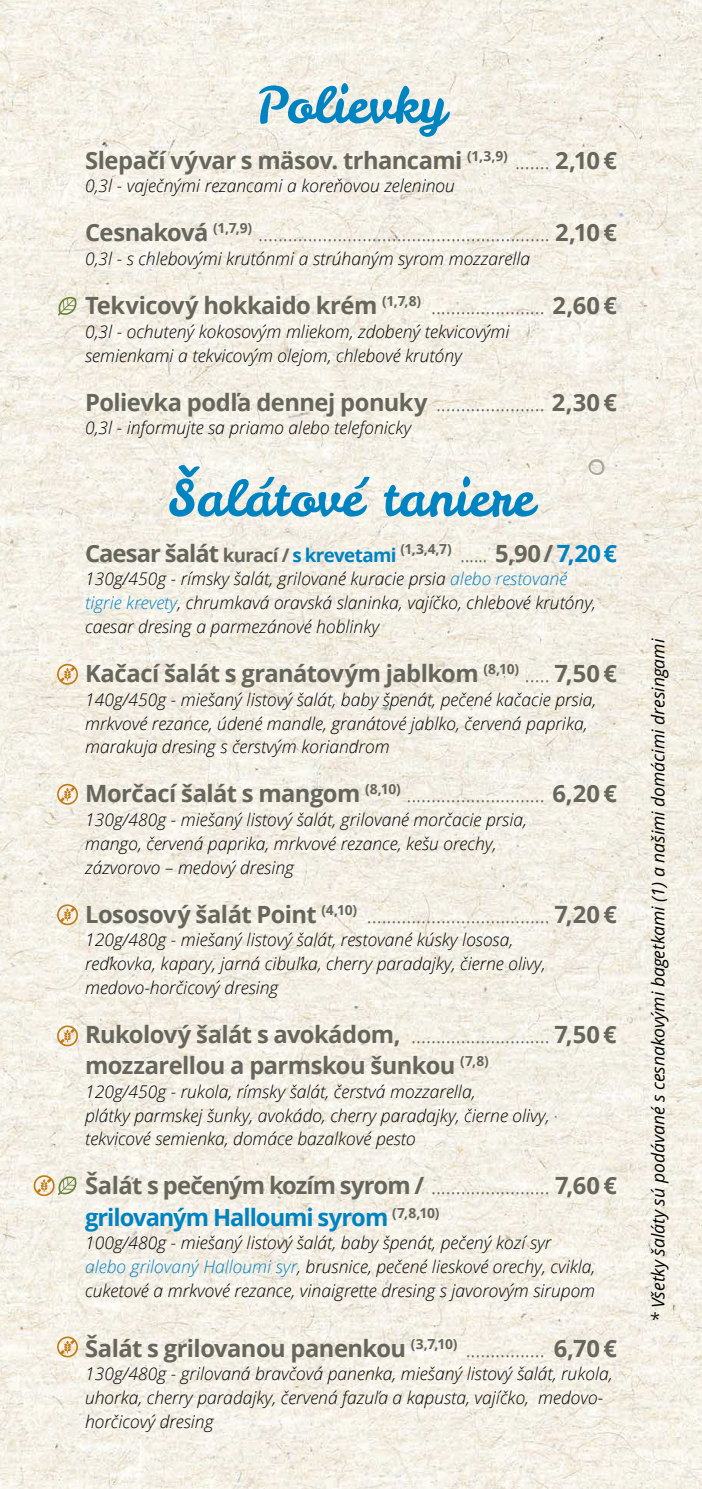
<style>
.page{position:relative;width:702px;height:1489px;background:#fff}
.page>*{position:absolute;margin:0;border:0;box-sizing:border-box;transform-origin:0 0}
.t1{font:50px "Leckerli One";color:#0083c1}
.t2{font:700 23.75px/31.2px "Open Sans";letter-spacing:-.025em;color:#66665d}
.t3{font:300 23.75px "Open Sans";color:#66665d}
.t4{font:italic 300 17.5px/23.8px "Open Sans";color:#000}
.t5{font:italic 17.5px "Open Sans";color:#000}
.s1{font-weight:300}
.s2{font-weight:700}
.s3{font-size:18.75px}
.s4{font-size:18.75px;color:#0083c1}
.s5{color:#0083c1}
</style>
<div class="page">
<img style="left:0;top:0;width:702px;height:1488px">
<svg style="left:588px;top:458px;width:17px;height:18px"></svg>
<svg style="left:57px;top:1025px;width:21px;height:21px"></svg>
<svg style="left:57px;top:1336px;width:21px;height:21px"></svg>
<svg style="left:57px;top:783px;width:21px;height:21px"></svg>
<svg style="left:57px;top:663px;width:21px;height:21px"></svg>
<svg style="left:57px;top:904px;width:21px;height:21px"></svg>
<svg style="left:58px;top:297px;width:19px;height:18px"></svg>
<svg style="left:34px;top:1175px;width:43px;height:21px"></svg>
<h1 class="t1" style="left:256px;top:71px;width:191px">Polievky</h1>
<h2 class="t2" style="left:85px;top:144px;width:533px">Slepačí vývar s mäsov. trhancami <sup>(1,3,9)</sup> <span class="s1">.......</span> 2,10 €</h2>
<p class="t4" style="left:85px;top:173px;width:371px">0,3l - vaječnými rezancami a koreňovou zeleninou</p>
<h2 class="t3" style="left:85px;top:216px;width:533px"><span class="s2">Cesnaková</span> <sup>(1,7,9)</sup> ........................................................... <span class="s2">2,10 €</span></h2>
<p class="t4" style="left:85px;top:246px;width:446px">0,3l - s chlebovými krutónmi a strúhaným syrom mozzarella</p>
<h2 class="t2" style="left:85px;top:289px;width:533px">Tekvicový hokkaido krém <sup>(1,7,8)</sup> <span class="s1">.......................</span> 2,60 €</h2>
<p class="t4" style="left:85px;top:319px;width:426px">0,3l - ochutený kokosovým mliekom, zdobený tekvicovými semienkami a tekvicovým olejom, chlebové krutóny</p>
<h2 class="t2" style="left:85px;top:386px;width:533px">Polievka podľa dennej ponuky <span class="s1">......................</span> 2,30 €</h2>
<p class="t4" style="left:85px;top:415px;width:328px">0,3l - informujte sa priamo alebo telefonicky</p>
<h1 class="t1" style="left:168px;top:464px;width:367px">Salátové taniere</h1>
<h2 class="t2" style="left:85px;top:537px;width:533px">Caesar šalát <span class="s3">kurací /</span> <span class="s4">s krevetami</span> <sup>(1,3,4,7)</sup> <span class="s1">......</span> 5,90 / <span class="s5">7,20 €</span></h2>
<p class="t4" style="left:85px;top:566px;width:512px">130g/450g - rímsky šalát, grilované kuracie prsia <span class="s5">alebo restované tigrie krevety</span>, chrumkavá oravská slaninka, vajíčko, chlebové krutóny, caesar dresing a parmezánové hoblinky</p>
<h2 class="t2" style="left:85px;top:657px;width:533px">Kačací šalát s granátovým jablkom <sup>(8,10)</sup> <span class="s1">.....</span> 7,50 €</h2>
<p class="t4" style="left:85px;top:687px;width:512px">140g/450g - miešaný listový šalát, baby špenát, pečené kačacie prsia, mrkvové rezance, údené mandle, granátové jablko, červená paprika, marakuja dresing s čerstvým koriandrom</p>
<h2 class="t3" style="left:85px;top:777px;width:533px"><span class="s2">Morčací šalát s mangom</span> <sup>(8,10)</sup> ............................ <span class="s2">6,20 €</span></h2>
<p class="t4" style="left:85px;top:807px;width:443px">130g/480g - miešaný listový šalát, grilované morčacie prsia, mango, červená paprika, mrkvové rezance, kešu orechy, zázvorovo – medový dresing</p>
<h2 class="t3" style="left:85px;top:897px;width:533px"><span class="s2">Lososový šalát Point</span> <sup>(4,10)</sup> ..................................... <span class="s2">7,20 €</span></h2>
<p class="t4" style="left:85px;top:927px;width:462px">120g/480g - miešaný listový šalát, restované kúsky lososa, reďkovka, kapary, jarná cibuľka, cherry paradajky, čierne olivy, medovo-horčicový dresing</p>
<h2 class="t2" style="left:85px;top:1017px;width:533px">Rukolový šalát s avokádom, <span class="s1">............................</span> 7,50 € mozzarellou a parmskou šunkou <sup>(7,8)</sup></h2>
<p class="t4" style="left:85px;top:1078px;width:466px">120g/450g - rukola, rímsky šalát, čerstvá mozzarella,<br>plátky parmskej šunky, avokádo, cherry paradajky, čierne olivy, tekvicové semienka, domáce bazalkové pesto</p>
<h2 class="t2" style="left:85px;top:1169px;width:533px">Šalát s pečeným kozím syrom / <span class="s1">........................</span> 7,60 € <span class="s5">grilovaným Halloumi syrom</span> <sup>(7,8,10)</sup></h2>
<p class="t4" style="left:85px;top:1230px;width:512px">100g/480g - miešaný listový šalát, baby špenát, pečený kozí syr <span class="s5">alebo grilovaný Halloumi syr</span>, brusnice, pečené lieskové orechy, cvikla, cuketové a mrkvové rezance, vinaigrette dresing s javorovým sirupom</p>
<h2 class="t2" style="left:85px;top:1331px;width:533px">Šalát s grilovanou panenkou <sup>(3,7,10)</sup> <span class="s1">................</span> 6,70 €</h2>
<p class="t4" style="left:85px;top:1361px;width:529px">130g/480g - grilovaná bravčová panenka, miešaný listový šalát, rukola, uhorka, cherry paradajky, červená fazuľa a kapusta, vajíčko, medovo&shy;horčicový dresing</p>
<h1 class="t1" style="left:201px;top:490px;width:26px;rotate:-180deg">ˆ</h1>
<p class="t5" style="left:646px;top:1322px;width:685px;rotate:-90deg">* Všetky šaláty sú podávané s cesnakovými bagetkami (1) a našimi domácimi dresingami</p>
</div>
